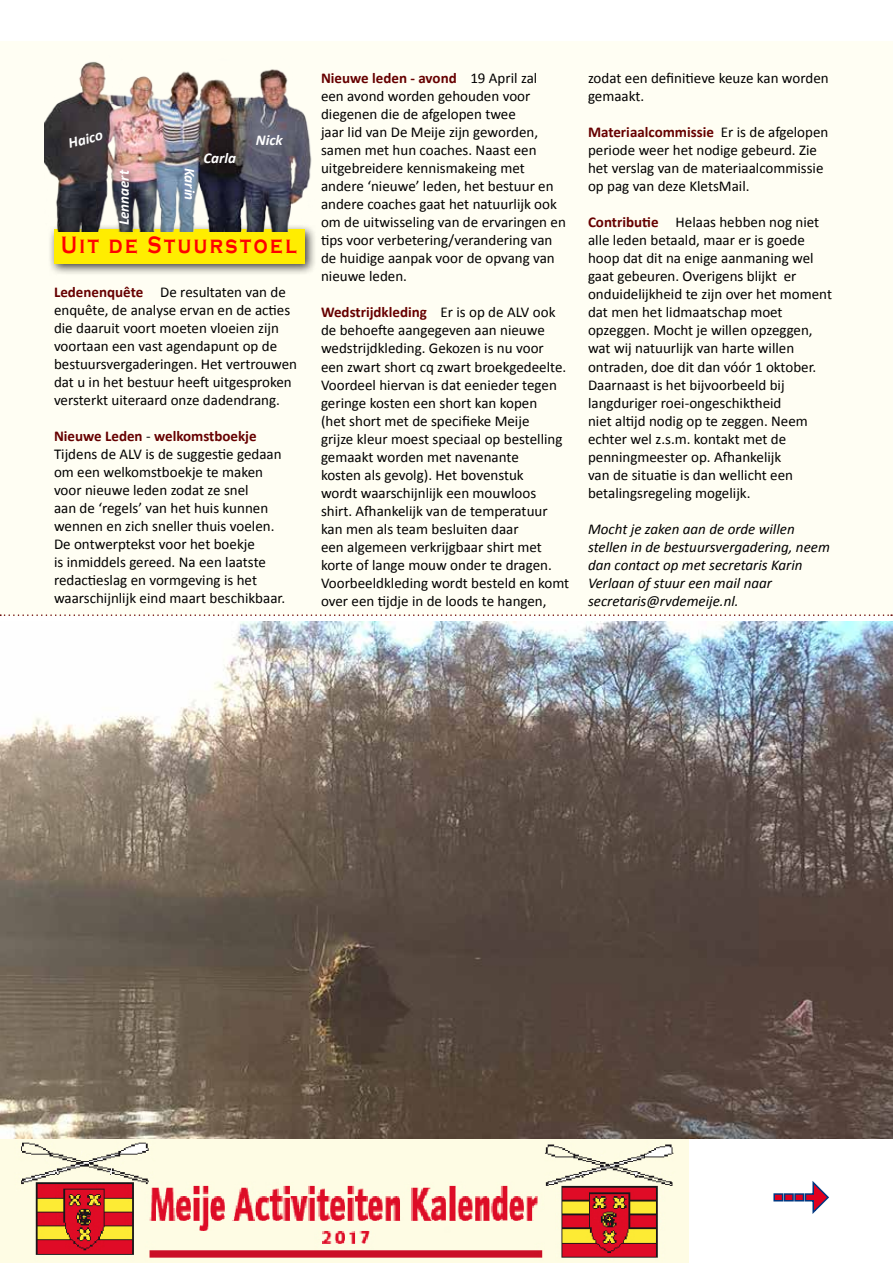
<style>
.page{position:relative;width:893px;height:1263px;background:#fff}
.page>*{position:absolute;margin:0;border:0;box-sizing:border-box;transform-origin:0 0}
.t1{font:700 24.3px "Copperplate Gothic";letter-spacing:.13em;color:#f00;scale:.8 1}
.t2{font:15px/18px "Calibri";color:#000}
.t3{font:italic 15px/18px "Calibri";color:#000}
.t4{font:italic 700 15px "Calibri";color:#fff}
.s1{font-weight:700;color:#600}
</style>
<div class="page">
<div style="left:0;top:41px;width:893px;height:574px;background:#fffef3"></div>
<div style="left:48px;top:224px;width:269px;height:52px;background:#000;opacity:.75"></div>
<div style="left:54px;top:230px;width:251px;height:34px;background:#ffed00"></div>
<img style="left:44px;top:61px;width:271px;height:170px">
<div style="left:115px;top:166px;width:25px;height:70px;background:#000;opacity:.75"></div>
<svg style="left:0;top:614px;width:892px;height:2px"></svg>
<img style="left:0;top:621px;width:893px;height:518px">
<img style="left:0;top:1139px;width:688px;height:124px">
<svg style="left:773px;top:1181px;width:56px;height:33px"></svg>
<p class="t4" style="left:66px;top:134px;width:37px;rotate:-15deg">Haico</p>
<p class="t4" style="left:256px;top:131px;width:28px">Nick</p>
<p class="t4" style="left:114px;top:225px;width:57px;rotate:-90deg">Lennaert</p>
<p class="t4" style="left:199px;top:168px;width:34px;rotate:90deg">Karin</p>
<p class="t4" style="left:203px;top:149px;width:34px">Carla</p>
<h1 class="t1" style="left:61px;top:232px;width:296px">Uit de Stuurstoel</h1>
<p class="t2" style="left:54px;top:282px;width:245px"><span class="s1">Ledenenquête</span> De resultaten van de enquête, de analyse ervan en de acties die daaruit voort moeten vloeien zijn voortaan een vast agendapunt op de bestuursvergaderingen. Het vertrouwen dat u in het bestuur heeft uitgesproken versterkt uiteraard onze dadendrang.</p>
<p class="t2" style="left:54px;top:426px;width:233px"><span class="s1">Nieuwe Leden</span> - <span class="s1">welkomstboekje </span>Tijdens de ALV is de suggestie gedaan om een welkomstboekje te maken voor nieuwe leden zodat ze snel<br>aan de ‘regels’ van het huis kunnen wennen en zich sneller thuis voelen.<br>De ontwerptekst voor het boekje<br>is inmiddels gereed. Na een laatste redactieslag en vormgeving is het waarschijnlijk eind maart beschikbaar.</p>
<p class="t2" style="left:321px;top:69px;width:246px"><span class="s1">Nieuwe leden - avond</span> 19 April zal<br>een avond worden gehouden voor diegenen die de afgelopen twee<br>jaar lid van De Meije zijn geworden, samen met hun coaches. Naast een uitgebreidere kennismakeing met andere ‘nieuwe’ leden, het bestuur en andere coaches gaat het natuurlijk ook om de uitwisseling van de ervaringen en tips voor verbetering/verandering van de huidige aanpak voor de opvang van nieuwe leden.</p>
<p class="t2" style="left:321px;top:303px;width:250px"><span class="s1">Wedstrijdkleding</span> Er is op de ALV ook de behoefte aangegeven aan nieuwe wedstrijdkleding. Gekozen is nu voor een zwart short cq zwart broekgedeelte.<br>Voordeel hiervan is dat eenieder tegen geringe kosten een short kan kopen<br>(het short met de specifieke Meije<br>grijze kleur moest speciaal op bestelling gemaakt worden met navenante<br>kosten als gevolg). Het bovenstuk<br>wordt waarschijnlijk een mouwloos shirt. Afhankelijk van de temperatuur kan men als team besluiten daar<br>een algemeen verkrijgbaar shirt met korte of lange mouw onder te dragen.<br>Voorbeeldkleding wordt besteld en komt over een tijdje in de loods te hangen,</p>
<p class="t2" style="left:588px;top:69px;width:242px">zodat een definitieve keuze kan worden gemaakt.</p>
<p class="t2" style="left:588px;top:123px;width:242px"><span class="s1">Materiaalcommissie</span> Er is de afgelopen periode weer het nodige gebeurd. Zie het verslag van de materiaalcommissie op pag van deze KletsMail.</p>
<p class="t2" style="left:588px;top:213px;width:245px"><span class="s1">Contributie</span> Helaas hebben nog niet alle leden betaald, maar er is goede hoop dat dit na enige aanmaning wel gaat gebeuren. Overigens blijkt er onduidelijkheid te zijn over het moment dat men het lidmaatschap moet opzeggen. Mocht je willen opzeggen, wat wij natuurlijk van harte willen ontraden, doe dit dan vóór 1 oktober.<br>Daarnaast is het bijvoorbeeld bij langduriger roei-ongeschiktheid<br>niet altijd nodig op te zeggen. Neem echter wel z.s.m. kontakt met de penningmeester op. Afhankelijk<br>van de situatie is dan wellicht een betalingsregeling mogelijk.</p>
<p class="t3" style="left:588px;top:519px;width:243px">Mocht je zaken aan de orde willen stellen in de bestuursvergadering, neem dan contact op met secretaris Karin Verlaan of stuur een mail naar secretaris@rvdemeije.nl.</p>
</div>
